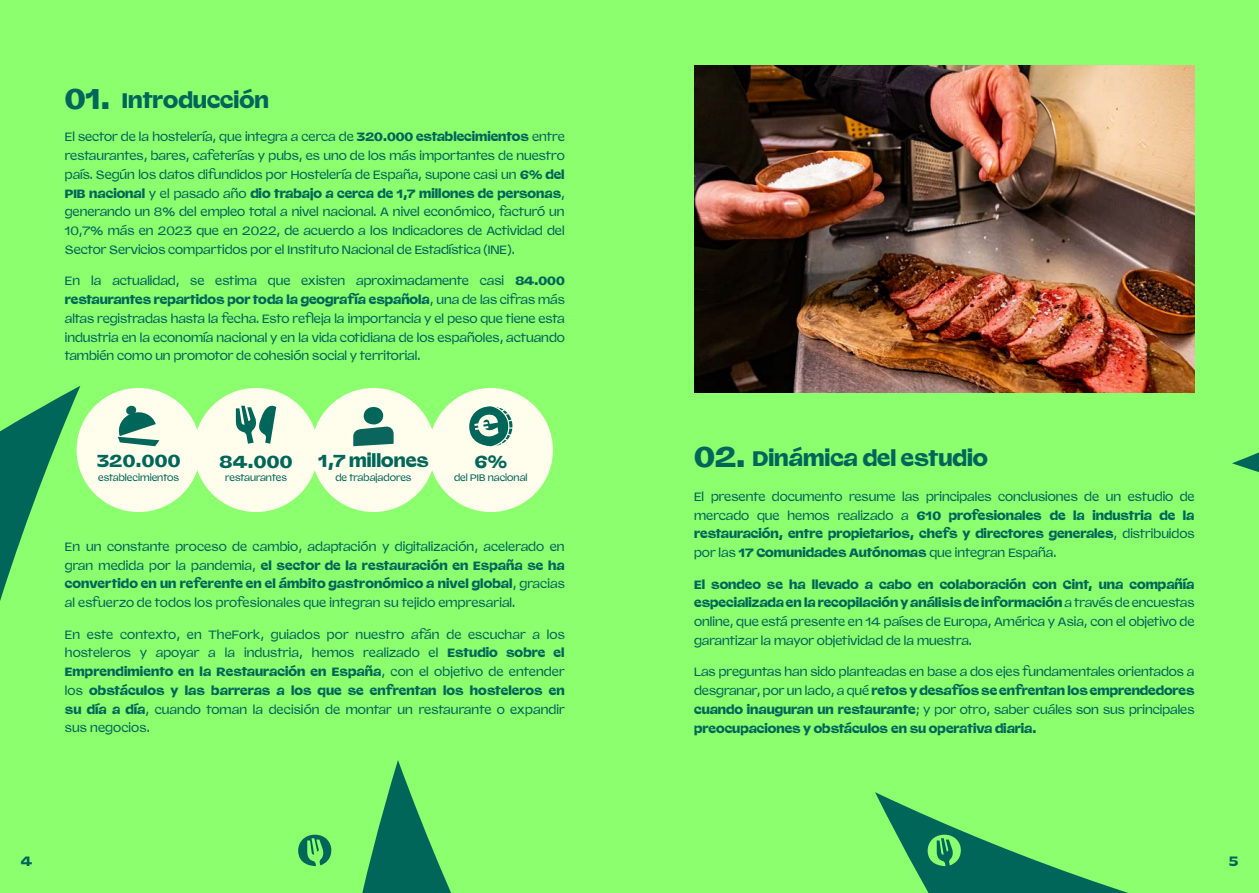
<style>
.page{position:relative;width:1259px;height:893px;background:#8bff6e}
.page>*{position:absolute;margin:0;border:0;box-sizing:border-box;transform-origin:0 0}
.t1{font:700 21px "Valizas";color:#00665a}
.t2{font:700 17.25px "Valizas";letter-spacing:.01em;color:#00665a}
.t3{font:700 13.5px "Valizas";color:#00665a}
.t4{font:12px/18.8px "Valizas";color:#00665a;text-align:justify}
.t5{font:9.45px "Valizas";color:#00665a}
.s1{font-size:28.5px}
.s2{font-weight:700}
</style>
<div class="page">
<svg style="left:298px;top:835px;width:33px;height:31px"></svg>
<svg style="left:927px;top:835px;width:34px;height:31px"></svg>
<div style="left:77px;top:388px;width:124px;height:124px;background:#fffdec;border-radius:50%"></div>
<svg style="left:118px;top:405px;width:41px;height:41px"></svg>
<div style="left:194px;top:388px;width:124px;height:124px;background:#fffdec;border-radius:50%"></div>
<svg style="left:236px;top:405px;width:40px;height:39px"></svg>
<div style="left:429px;top:388px;width:124px;height:124px;background:#fffdec;border-radius:50%"></div>
<svg style="left:469px;top:406px;width:43px;height:40px"></svg>
<div style="left:311px;top:388px;width:124px;height:124px;background:#fffdec;border-radius:50%"></div>
<div style="left:364px;top:407px;width:19px;height:17px;background:#006659;border-radius:50%"></div>
<svg style="left:353px;top:426px;width:40px;height:20px"></svg>
<img style="left:694px;top:65px;width:500px;height:328px">
<h1 class="t1" style="left:65px;top:83px;width:206px"><span class="s1">01.</span> Introducción</h1>
<p class="t4" style="left:65px;top:127px;width:501px">El sector de la hostelería, que integra a cerca de <span class="s2">320.000 establecimientos</span> entre restaurantes, bares, cafeterías y pubs, es uno de los más importantes de nuestro país. Según los datos difundidos por Hostelería de España, supone casi un <span class="s2">6% del PIB nacional</span> y el pasado año <span class="s2">dio trabajo a cerca de 1,7 millones de personas</span>, generando un 8% del empleo total a nivel nacional. A nivel económico, facturó un 10,7% más en 2023 que en 2022, de acuerdo a los Indicadores de Actividad del Sector Servicios compartidos por el Instituto Nacional de Estadística (INE).</p>
<p class="t4" style="left:65px;top:271px;width:501px">En la actualidad, se estima que existen aproximadamente casi <span class="s2">84.000 restaurantes repartidos por toda la geografía española</span>, una de las cifras más altas registradas hasta la fecha. Esto refleja la importancia y el peso que tiene esta industria en la economía nacional y en la vida cotidiana de los españoles, actuando también como un promotor de cohesión social y territorial.</p>
<h2 class="t2" style="left:97px;top:446px;width:85px">320.000</h2>
<p class="t5" style="left:98px;top:470px;width:82px">establecimientos</p>
<h2 class="t2" style="left:219px;top:447px;width:75px">84.000</h2>
<p class="t5" style="left:225px;top:470px;width:63px">restaurantes</p>
<h2 class="t2" style="left:318px;top:446px;width:112px">1,7 millones</h2>
<p class="t5" style="left:335px;top:470px;width:78px">de trabajadores</p>
<h2 class="t2" style="left:475px;top:447px;width:34px">6%</h2>
<p class="t5" style="left:454px;top:470px;width:75px">del PIB nacional</p>
<p class="t4" style="left:65px;top:536px;width:501px">En un constante proceso de cambio, adaptación y digitalización, acelerado en gran medida por la pandemia, <span class="s2">el sector de la restauración en España se ha convertido en un referente en el ámbito gastronómico a nivel global</span>, gracias al esfuerzo de todos los profesionales que integran su tejido empresarial.</p>
<p class="t4" style="left:65px;top:624px;width:501px">En este contexto, en TheFork, guiados por nuestro afán de escuchar a los hosteleros y apoyar a la industria, hemos realizado el <span class="s2">Estudio sobre el Emprendimiento en la Restauración en España</span>, con el objetivo de entender los <span class="s2">obstáculos y las barreras a los que se enfrentan los hosteleros en su día a día</span>, cuando toman la decisión de montar un restaurante o expandir sus negocios.</p>
<p class="t3" style="left:21px;top:850px;width:13px">4</p>
<h1 class="t1" style="left:694px;top:441px;width:295px"><span class="s1">02.</span> Dinámica del estudio</h1>
<p class="t4" style="left:694px;top:486px;width:502px">El presente documento resume las principales conclusiones de un estudio de mercado que hemos realizado a <span class="s2">610 profesionales de la industria de la restauración, entre propietarios, chefs y directores generales</span>, distribuidos por las <span class="s2">17 Comunidades Autónomas</span> que integran España.</p>
<p class="t4" style="left:694px;top:574px;width:502px"><span class="s2">El sondeo se ha llevado a cabo en colaboración con Cint, una compañía especializada en la recopilación y análisis de información</span> a través de encuestas online, que está presente en 14 países de Europa, América y Asia, con el objetivo de garantizar la mayor objetividad de la muestra.</p>
<p class="t4" style="left:694px;top:662px;width:502px">Las preguntas han sido planteadas en base a dos ejes fundamentales orientados a desgranar, por un lado, a qué <span class="s2">retos y desafíos se enfrentan los emprendedores cuando inauguran un restaurante</span>; y por otro, saber cuáles son sus principales <span class="s2">preocupaciones y obstáculos en su operativa diaria.</span></p>
<p class="t3" style="left:1229px;top:850px;width:11px">5</p>
</div>
